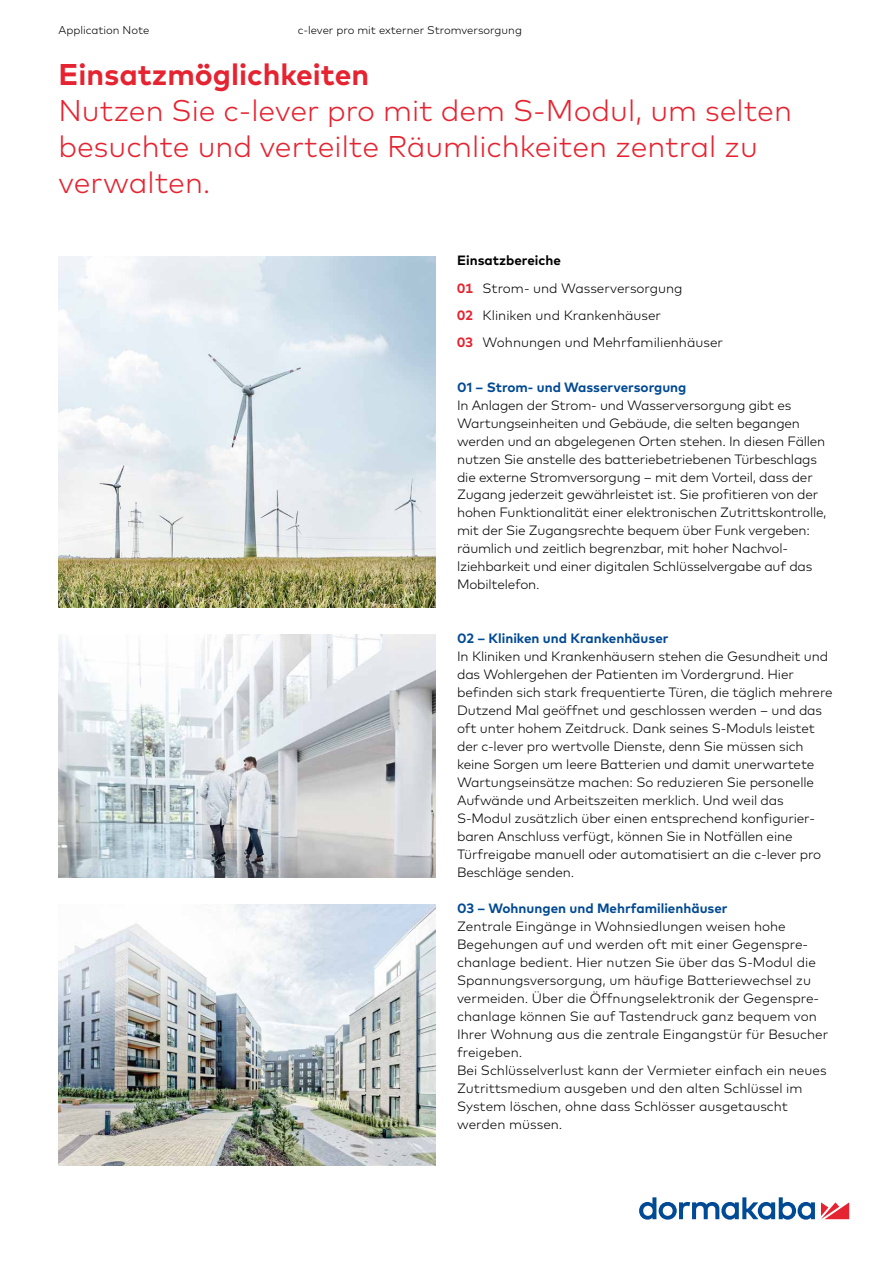
<style>
.page{position:relative;width:893px;height:1263px;background:#fff}
.page>*{position:absolute;margin:0;border:0;box-sizing:border-box;transform-origin:0 0}
.t1{font:300 30px/36px "Mark Pro";color:#e62330}
.t2{font:700 30px "Mark Pro";color:#e62330}
.t3{font:300 13.5px/18px "Mark Pro";letter-spacing:-.01em;color:#000}
.t4{font:700 13.5px "Mark Pro";color:#004994}
.t5{font:300 11.25px "Mark Pro";color:#000}
.s1{font-weight:700}
.s2{font-weight:700;color:#e62330}
</style>
<div class="page">
<svg style="left:821px;top:1202px;width:28px;height:17px"></svg>
<svg style="left:639px;top:1197px;width:176px;height:22px"></svg>
<img style="left:58px;top:904px;width:378px;height:261px">
<img style="left:58px;top:256px;width:378px;height:351px">
<img style="left:58px;top:634px;width:378px;height:243px">
<p class="t5" style="left:58px;top:21px;width:92px">Application Note</p>
<p class="t5" style="left:298px;top:21px;width:226px">c-lever pro mit externer Stromversorgung</p>
<h1 class="t2" style="left:58px;top:52px;width:312px">Einsatzmöglichkeiten</h1>
<h1 class="t1" style="left:58px;top:91px;width:735px">Nutzen Sie c-lever pro mit dem S-Modul, um selten besuchte und verteilte Räumlichkeiten zentral zu verwalten.</h1>
<p class="t3" style="left:457px;top:246px;width:267px;line-height:27px"><span class="s1">Einsatzbereiche<br></span><span class="s2">01</span> Strom- und Wasserversorgung<br><span class="s2">02</span> Kliniken und Krankenhäuser<br><span class="s2">03</span> Wohnungen und Mehrfamilienhäuser</p>
<p class="t4" style="left:457px;top:376px;width:231px">01 – Strom- und Wasserversorgung</p>
<p class="t3" style="left:457px;top:395px;width:371px">In Anlagen der Strom- und Wasserversorgung gibt es Wartungseinheiten und Gebäude, die selten begangen werden und an abgelegenen Orten stehen. In diesen Fällen nutzen Sie anstelle des batteriebetriebenen Türbeschlags die externe Stromversorgung – mit dem Vorteil, dass der Zugang jederzeit gewährleistet ist. Sie profitieren von der hohen Funktionalität einer elektronischen Zutrittskontrolle, mit der Sie Zugangsrechte bequem über Funk vergeben: räumlich und zeitlich begrenzbar, mit hoher Nachvol&shy;lziehbarkeit und einer digitalen Schlüsselvergabe auf das Mobiltelefon.</p>
<p class="t4" style="left:457px;top:628px;width:213px">02 – Kliniken und Krankenhäuser</p>
<p class="t3" style="left:457px;top:647px;width:377px">In Kliniken und Krankenhäusern stehen die Gesundheit und das Wohlergehen der Patienten im Vordergrund. Hier befinden sich stark frequentierte Türen, die täglich mehrere Dutzend Mal geöffnet und geschlossen werden – und das oft unter hohem Zeitdruck. Dank seines S-Moduls leistet der c-lever pro wertvolle Dienste, denn Sie müssen sich keine Sorgen um leere Batterien und damit unerwartete Wartungseinsätze machen: So reduzieren Sie personelle Aufwände und Arbeitszeiten merklich. Und weil das S-Modul zusätzlich über einen entsprechend konfigurier&shy;baren Anschluss verfügt, können Sie in Notfällen eine Türfreigabe manuell oder automatisiert an die c-lever pro Beschläge senden.</p>
<p class="t4" style="left:457px;top:898px;width:272px">03 – Wohnungen und Mehrfamilienhäuser</p>
<p class="t3" style="left:457px;top:917px;width:372px">Zentrale Eingänge in Wohnsiedlungen weisen hohe Begehungen auf und werden oft mit einer Gegenspre&shy;chanlage bedient. Hier nutzen Sie über das S-Modul die Spannungsversorgung, um häufige Batteriewechsel zu vermeiden. Über die Öffnungselektronik der Gegenspre&shy;chanlage können Sie auf Tastendruck ganz bequem von Ihrer Wohnung aus die zentrale Eingangstür für Besucher freigeben.<br>Bei Schlüsselverlust kann der Vermieter einfach ein neues Zutrittsmedium ausgeben und den alten Schlüssel im System löschen, ohne dass Schlösser ausgetauscht werden müssen.</p>
</div>
